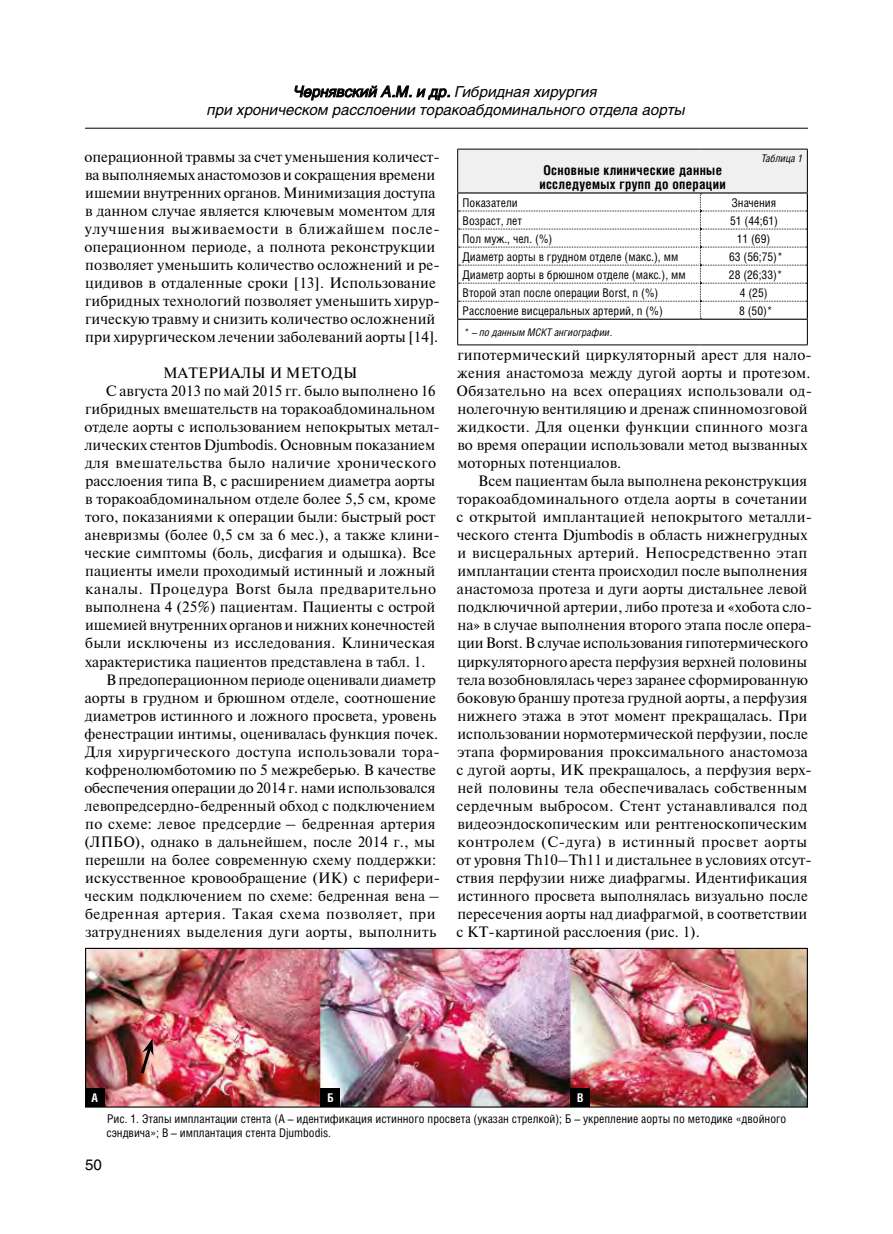
<style>
.page{position:relative;width:893px;height:1234px;background:#fff}
.page>*{position:absolute;margin:0;border:0;box-sizing:border-box;transform-origin:0 0}
.t1{font:15px/18px "Newton";letter-spacing:.005em;color:#000}
.t2{font:italic 15px/18px "Helios C";color:#000;text-align:center}
.t3{font:15px "Newton";letter-spacing:.03em;color:#000}
.t4{font:15px "Newton";letter-spacing:.025em;color:#000}
.t5{font:15px "Newton";letter-spacing:.035em;color:#000}
.t6{font:15px "Newton";letter-spacing:.045em;color:#000}
.t7{font:15px "Helios C";color:#000}
.t8{font:700 13.5px/13.5px "Helios Cond C";letter-spacing:.025em;color:#000}
.t9{font:12px/13.5px "Helios Cond C";color:#000}
.t10{font:700 12px "Helios Cond C";color:#fff}
.t11{font:italic 10.5px "Helios Cond C";color:#000}
</style>
<div class="page">
<hr style="left:85px;top:128px;width:723px;height:1px;background:#000">
<svg style="left:295px;top:85px;width:155px;height:15px"></svg>
<img style="left:87px;top:949px;width:719px;height:156px">
<div style="left:85px;top:947px;width:723px;height:160px;border:1px solid #000"></div>
<div style="left:85px;top:1087px;width:20px;height:19px;background:#000"></div>
<div style="left:320px;top:1087px;width:20px;height:19px;background:#000"></div>
<div style="left:570px;top:1087px;width:20px;height:19px;background:#000"></div>
<svg style="left:138px;top:1038px;width:15px;height:38px"></svg>
<div style="left:458px;top:149px;width:349px;height:44px;background:#f0f0f0"></div>
<hr style="left:457px;top:149px;width:243px;height:1px;background:#000">
<hr style="left:457px;top:149px;width:1px;height:43px;background:#000">
<hr style="left:700px;top:149px;width:107px;height:1px;background:#000">
<hr style="left:807px;top:149px;width:1px;height:43px;background:#000">
<hr style="left:457px;top:192px;width:243px;height:1px;background:#000">
<hr style="left:700px;top:192px;width:108px;height:1px;background:#000">
<svg style="left:457px;top:193px;width:351px;height:151px"></svg>
<hr style="left:457px;top:344px;width:243px;height:1px;background:#000">
<hr style="left:700px;top:344px;width:107px;height:1px;background:#000">
<p class="t2" style="left:207px;top:82px;width:480px">Чернявский А.М. и др. Гибридная хирургия<br>при хроническом расслоении торакоабдоминального отдела аорты</p>
<p class="t1" style="left:84px;top:147px;width:357px">операционной травмы за счет уменьшения количест&shy;ва выполняемых анастомозов и сокращения времени ишемии внутренних органов. Минимизация доступа в данном случае является ключевым моментом для улучшения выживаемости в ближайшем после&shy;операционном периоде, а полнота реконструкции позволяет уменьшить количество осложнений и ре&shy;цидивов в отдаленные сроки [13]. Использование гибридных технологий позволяет уменьшить хирур&shy;гическую травму и снизить количество осложнений при хирургическом лечении заболеваний аорты [14].</p>
<p class="t1" style="left:163px;top:363px;width:196px">МАТЕРИАЛЫ И МЕТОДЫ</p>
<p class="t1" style="left:106px;top:381px;width:331px">С августа 2013 по май 2015 гг. было выполнено 16</p>
<p class="t1" style="left:85px;top:399px;width:352px">гибридных вмешательств на торакоабдоминальном</p>
<p class="t1" style="left:84px;top:417px;width:357px">отделе аорты с использованием непокрытых метал-</p>
<p class="t1" style="left:85px;top:435px;width:352px">лических стентов Djumbodis. Основным показанием</p>
<p class="t5" style="left:85px;top:452px;width:352px">для вмешательства было наличие хронического</p>
<p class="t1" style="left:85px;top:471px;width:352px">расслоения типа В, с расширением диаметра аорты</p>
<p class="t1" style="left:85px;top:489px;width:352px">в торакоабдоминальном отделе более 5,5 см, кроме</p>
<p class="t1" style="left:85px;top:507px;width:352px">того, показаниями к операции были: быстрый рост</p>
<p class="t1" style="left:85px;top:525px;width:356px">аневризмы (более 0,5 см за 6 мес.), а также клини-</p>
<p class="t1" style="left:85px;top:543px;width:353px">ческие симптомы (боль, дисфагия и одышка). Все</p>
<p class="t1" style="left:85px;top:561px;width:352px">пациенты имели проходимый истинный и ложный</p>
<p class="t6" style="left:85px;top:578px;width:352px">каналы. Процедура Borst была предварительно</p>
<p class="t1" style="left:85px;top:597px;width:352px">выполнена 4 (25%) пациентам. Пациенты с острой</p>
<p class="t1" style="left:85px;top:615px;width:352px">ишемией внутренних органов и нижних конечностей</p>
<p class="t1" style="left:85px;top:633px;width:351px">были исключены из исследования. Клиническая</p>
<p class="t1" style="left:85px;top:651px;width:342px">характеристика пациентов представлена в табл. 1.</p>
<p class="t1" style="left:106px;top:669px;width:331px">В предоперационном периоде оценивали диаметр</p>
<p class="t1" style="left:85px;top:687px;width:353px">аорты в грудном и брюшном отделе, соотношение</p>
<p class="t1" style="left:85px;top:705px;width:353px">диаметров истинного и ложного просвета, уровень</p>
<p class="t1" style="left:85px;top:723px;width:355px">фенестрации интимы, оценивалась функция почек.</p>
<p class="t3" style="left:85px;top:740px;width:356px">Для хирургического доступа использовали тора-</p>
<p class="t1" style="left:85px;top:759px;width:352px">кофренолюмботомию по 5 межреберью. В качестве</p>
<p class="t1" style="left:84px;top:777px;width:353px">обеспечения операции до 2014 г. нами использовался</p>
<p class="t1" style="left:85px;top:795px;width:352px">левопредсердно-бедренный обход с подключением</p>
<p class="t1" style="left:85px;top:813px;width:352px">по схеме: левое предсердие – бедренная артерия</p>
<p class="t1" style="left:85px;top:831px;width:352px">(ЛПБО), однако в дальнейшем, после 2014 г., мы</p>
<p class="t1" style="left:85px;top:849px;width:352px">перешли на более современную схему поддержки:</p>
<p class="t1" style="left:85px;top:867px;width:356px">искусственное кровообращение (ИК) с перифери-</p>
<p class="t1" style="left:85px;top:885px;width:356px">ческим подключением по схеме: бедренная вена –</p>
<p class="t3" style="left:85px;top:902px;width:352px">бедренная артерия. Такая схема позволяет, при</p>
<p class="t4" style="left:85px;top:920px;width:353px">затруднениях выделения дуги аорты, выполнить</p>
<p class="t11" style="left:761px;top:152px;width:43px">Таблица 1</p>
<p class="t8" style="left:539px;top:163px;width:188px">Основные клинические данные исследуемых групп до операции</p>
<p class="t9" style="left:463px;top:195px;width:57px">Показатели</p>
<p class="t9" style="left:731px;top:195px;width:46px">Значения</p>
<p class="t9" style="left:463px;top:213px;width:61px">Возраст, лет</p>
<p class="t9" style="left:730px;top:213px;width:49px">51 (44;61)</p>
<p class="t9" style="left:463px;top:231px;width:91px">Пол муж., чел. (%)</p>
<p class="t9" style="left:737px;top:231px;width:35px">11 (69)</p>
<p class="t9" style="left:463px;top:249px;width:217px">Диаметр аорты в грудном отделе (макс.), мм</p>
<p class="t9" style="left:729px;top:249px;width:55px">63 (56;75)*</p>
<p class="t9" style="left:463px;top:267px;width:225px">Диаметр аорты в брюшном отделе (макс.), мм</p>
<p class="t9" style="left:729px;top:267px;width:55px">28 (26;33)*</p>
<p class="t9" style="left:463px;top:285px;width:197px">Второй этап после операции Borst, n (%)</p>
<p class="t9" style="left:740px;top:285px;width:29px">4 (25)</p>
<p class="t9" style="left:463px;top:304px;width:202px">Расслоение висцеральных артерий, n (%)</p>
<p class="t9" style="left:739px;top:304px;width:35px">8 (50)*</p>
<p class="t11" style="left:464px;top:326px;width:149px">* – по данным МСКТ ангиографии.</p>
<p class="t1" style="left:457px;top:345px;width:357px">гипотермический циркуляторный арест для нало&shy;жения анастомоза между дугой аорты и протезом.<br>Обязательно на всех операциях использовали од&shy;нолегочную вентиляцию и дренаж спинномозговой жидкости. Для оценки функции спинного мозга во время операции использовали метод вызванных моторных потенциалов.</p>
<p class="t1" style="left:456px;top:471px;width:357px;text-indent:22px">Всем пациентам была выполнена реконструкция торакоабдоминального отдела аорты в сочетании с открытой имплантацией непокрытого металли&shy;ческого стента Djumbodis в область нижнегрудных и висцеральных артерий. Непосредственно этап имплантации стента происходил после выполнения анастомоза протеза и дуги аорты дистальнее левой подключичной артерии, либо протеза и «хобота сло&shy;на» в случае выполнения второго этапа после опера&shy;ции Borst. В случае использования гипотермического циркуляторного ареста перфузия верхней половины тела возобновлялась через заранее сформированную боковую браншу протеза грудной аорты, а перфузия нижнего этажа в этот момент прекращалась. При использовании нормотермической перфузии, после этапа формирования проксимального анастомоза с дугой аорты, ИК прекращалось, а перфузия верх&shy;ней половины тела обеспечивалась собственным сердечным выбросом. Стент устанавливался под видеоэндоскопическим или рентгеноскопическим контролем (С-дуга) в истинный просвет аорты от уровня Th10–Th11 и дистальнее в условиях отсут&shy;ствия перфузии ниже диафрагмы. Идентификация истинного просвета выполнялась визуально после пересечения аорты над диафрагмой, в соответствии с КТ-картиной расслоения (рис. 1).</p>
<p class="t10" style="left:92px;top:1090px;width:8px">А</p>
<p class="t10" style="left:327px;top:1090px;width:8px">Б</p>
<p class="t10" style="left:577px;top:1090px;width:8px">В</p>
<p class="t9" style="left:106px;top:1111px;width:681px">Рис. 1. Этапы имплантации стента (А – идентификация истинного просвета (указан стрелкой); Б – укрепление аорты по методике «двойного сэндвича»; В – имплантация стента Djumbodis.</p>
<p class="t7" style="left:85px;top:1154px;width:18px">50</p>
</div>
